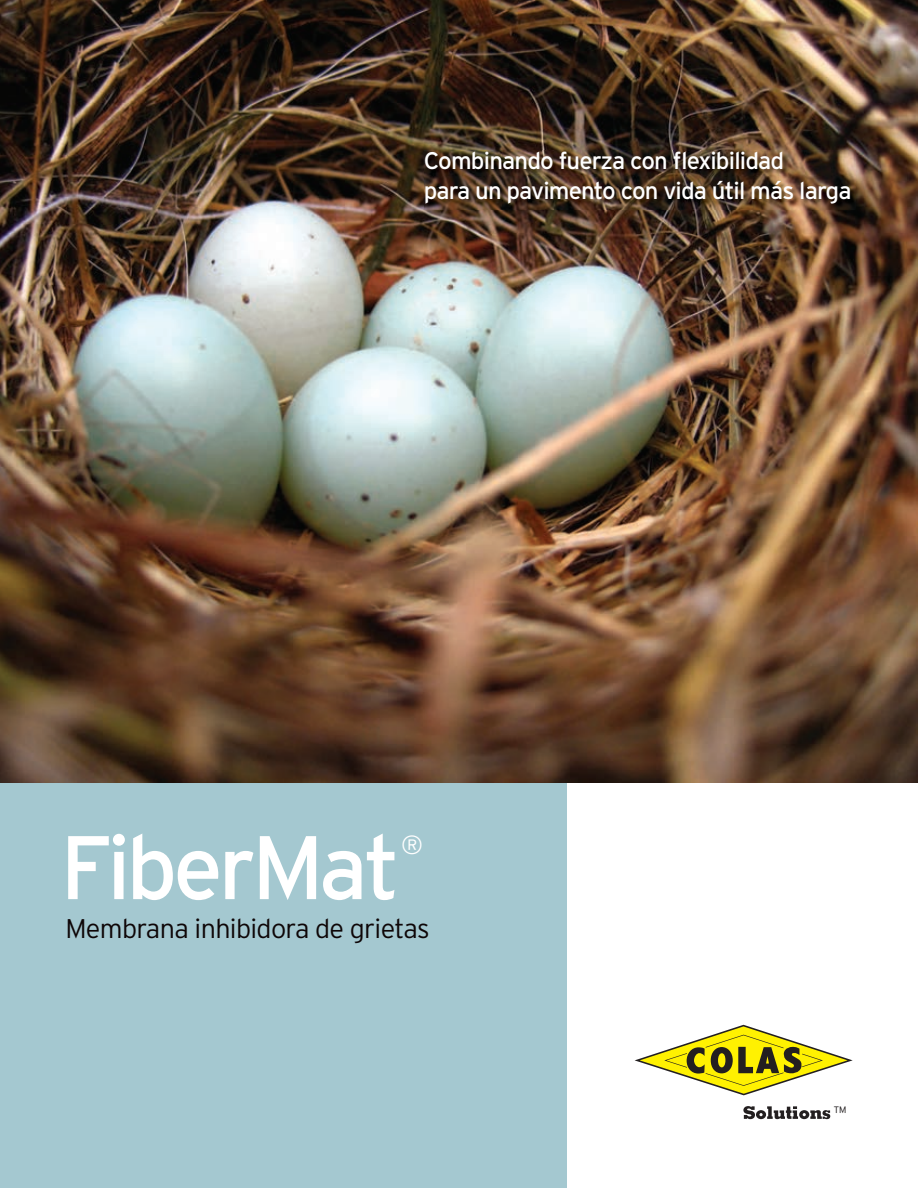
<style>
.page{position:relative;width:918px;height:1188px;background:#fff}
.page>*{position:absolute;margin:0;border:0;box-sizing:border-box;transform-origin:0 0}
.t1{font:90px "Interstate";letter-spacing:-.05em;color:#fff}
.t2{font:300 27px "Interstate";letter-spacing:-.025em;color:#0e0607}
.t3{font:300 26.25px "Interstate";color:#fff}
.t4{font:24px/30px "Interstate";letter-spacing:-.035em;color:#fff}
.t5{font:300 16.5px "Interstate";color:#231f20}
</style>
<div class="page">
<img style="left:0;top:0;width:918px;height:783px">
<div style="left:0;top:783px;width:567px;height:405px;background:#a4c8d0"></div>
<img style="left:425px;top:151px;width:431px;height:59px">
<svg style="left:635px;top:1025px;width:218px;height:70px"></svg>
<svg style="left:743px;top:1106px;width:87px;height:13px"></svg>
<p class="t4" style="left:424px;top:145px;width:429px">Combinando fuerza con flexibilidad<br>para un pavimento con vida útil más larga</p>
<h1 class="t1" style="left:60px;top:817px;width:342px">FiberMat</h1>
<p class="t3" style="left:401px;top:830px;width:23px">®</p>
<p class="t2" style="left:65px;top:914px;width:366px">Membrana inhibidora de grietas</p>
<p class="t5" style="left:834px;top:1103px;width:14px">™</p>
</div>
